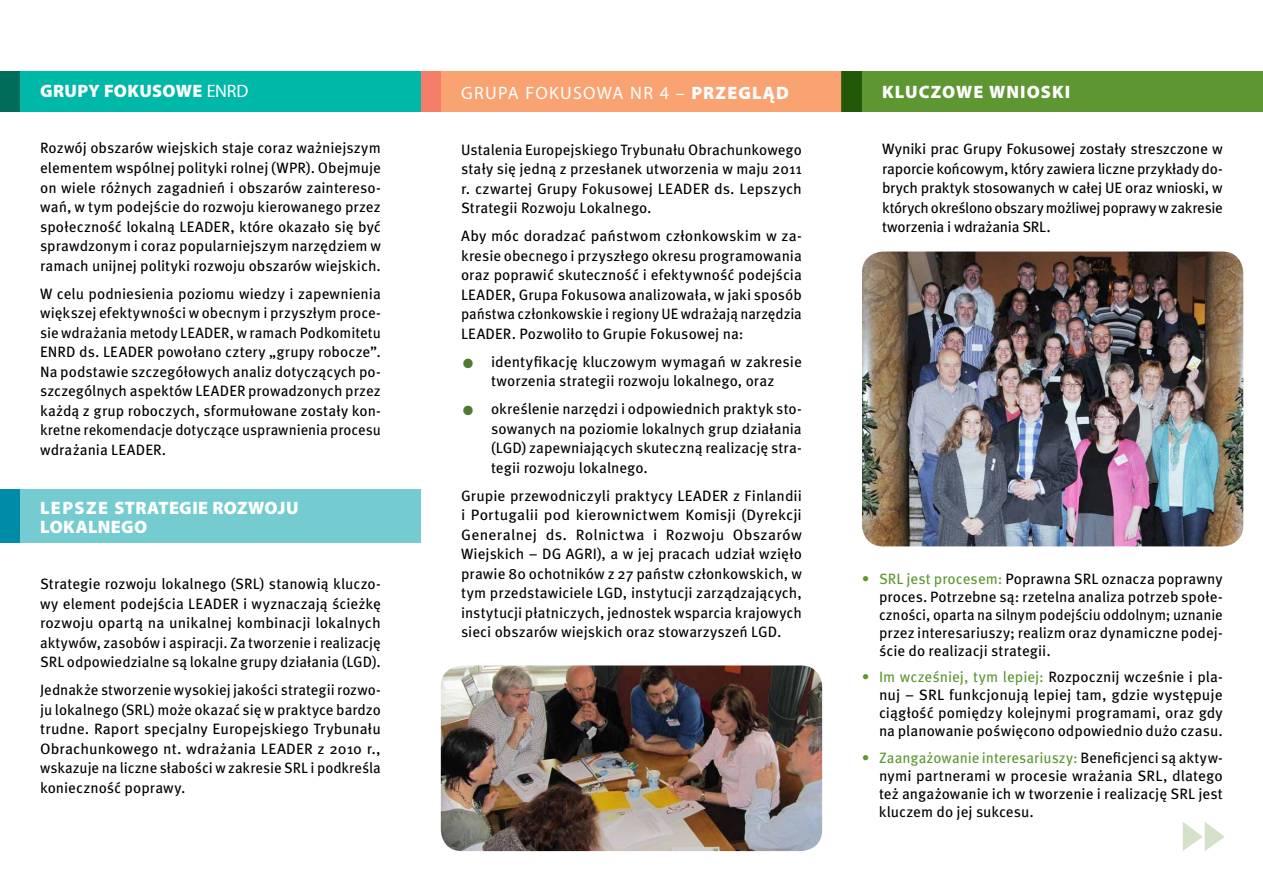
<style>
.page{position:relative;width:1263px;height:893px;background:#fff}
.page>*{position:absolute;margin:0;border:0;box-sizing:border-box;transform-origin:0 0}
.t1{font:900 18px/19.5px "Myriad Pro";letter-spacing:.025em;color:#fff}
.t2{font:18px "Myriad Pro";letter-spacing:.07em;color:#fff}
.t3{font:900 18px "Myriad Pro";letter-spacing:.055em;color:#fff}
.t4{font:15px/19.5px "Meta Pro";color:#000;text-align:justify}
.s1{font-weight:400}
.s2{font-weight:900}
.s3{font-size:27px;color:#507a30}
.s4{color:#5e9732}
</style>
<div class="page">
<div style="left:0;top:71px;width:421px;height:40px;background:#00b8a8"></div>
<div style="left:0;top:71px;width:20px;height:40px;background:#006d5a"></div>
<div style="left:0;top:489px;width:421px;height:54px;background:#75ccd0"></div>
<div style="left:421px;top:71px;width:421px;height:40px;background:#f9a373"></div>
<div style="left:0;top:489px;width:20px;height:54px;background:#008ca7"></div>
<div style="left:421px;top:71px;width:20px;height:40px;background:#f47e68"></div>
<img style="left:441px;top:665px;width:381px;height:186px">
<img style="left:862px;top:252px;width:381px;height:294px">
<div style="left:842px;top:71px;width:421px;height:40px;background:#5e9732"></div>
<div style="left:842px;top:71px;width:20px;height:40px;background:#225909"></div>
<svg style="left:1183px;top:822px;width:42px;height:29px"></svg>
<p class="t1" style="left:40px;top:82px;width:210px">GRUPY FOKUSOWE <span class="s1">ENRD</span></p>
<p class="t4" style="left:40px;top:139px;width:342px">Rozwój obszarów wiejskich staje coraz ważniejszym elementem wspólnej polityki rolnej (WPR). Obejmuje on wiele różnych zagadnień i obszarów zaintereso&shy;wań, w tym podejście do rozwoju kierowanego przez społeczność lokalną LEADER, które okazało się być sprawdzonym i coraz popularniejszym narzędziem w ramach unijnej polityki rozwoju obszarów wiejskich.</p>
<p class="t4" style="left:40px;top:284px;width:342px">W celu podniesienia poziomu wiedzy i zapewnienia większej efektywności w obecnym i przyszłym proce&shy;sie wdrażania metody LEADER, w ramach Podkomitetu ENRD ds. LEADER powołano cztery „grupy robocze”.<br>Na podstawie szczegółowych analiz dotyczących po&shy;szczególnych aspektów LEADER prowadzonych przez każdą z grup roboczych, sformułowane zostały kon&shy;kretne rekomendacje dotyczące usprawnienia procesu wdrażania LEADER.</p>
<p class="t1" style="left:40px;top:498px;width:260px">LEPSZE STRATEGIE ROZWOJU<br>LOKALNEGO</p>
<p class="t4" style="left:40px;top:574px;width:342px">Strategie rozwoju lokalnego (SRL) stanowią kluczo&shy;wy element podejścia LEADER i wyznaczają ścieżkę rozwoju opartą na unikalnej kombinacji lokalnych aktywów, zasobów i aspiracji. Za tworzenie i realizację SRL odpowiedzialne są lokalne grupy działania (LGD).</p>
<p class="t4" style="left:40px;top:680px;width:342px">Jednakże stworzenie wysokiej jakości strategii rozwo&shy;ju lokalnego (SRL) może okazać się w praktyce bardzo trudne. Raport specjalny Europejskiego Trybunału Obrachunkowego nt. wdrażania LEADER z 2010 r., wskazuje na liczne słabości w zakresie SRL i podkreśla konieczność poprawy.</p>
<p class="t2" style="left:461px;top:83px;width:329px">GRUPA FOKUSOWA NR 4 – <span class="s2">PRZEGLĄD</span></p>
<p class="t4" style="left:461px;top:140px;width:342px">Ustalenia Europejskiego Trybunału Obrachunkowego stały się jedną z przesłanek utworzenia w maju 2011 r. czwartej Grupy Fokusowej LEADER ds. Lepszych Strategii Rozwoju Lokalnego.</p>
<p class="t4" style="left:461px;top:226px;width:342px">Aby móc doradzać państwom członkowskim w za&shy;kresie obecnego i przyszłego okresu programowania oraz poprawić skuteczność i efektywność podejścia LEADER, Grupa Fokusowa analizowała, w jaki sposób państwa członkowskie i regiony UE wdrażają narzędzia LEADER. Pozwoliło to Grupie Fokusowej na:</p>
<p class="t4" style="left:461px;top:352px;width:342px;text-align:center"><span class="s3">•</span> identyfikację kluczowym wymagań w zakresie tworzenia strategii rozwoju lokalnego, oraz</p>
<p class="t4" style="left:491px;top:399px;width:312px;text-indent:-30px"><span class="s3">•</span> określenie narzędzi i odpowiednich praktyk sto&shy;sowanych na poziomie lokalnych grup działania (LGD) zapewniających skuteczną realizację stra&shy;tegii rozwoju lokalnego.</p>
<p class="t4" style="left:461px;top:486px;width:342px">Grupie przewodniczyli praktycy LEADER z Finlandii i Portugalii pod kierownictwem Komisji (Dyrekcji Generalnej ds. Rolnictwa i Rozwoju Obszarów Wiejskich – DG AGRI), a w jej pracach udział wzięło prawie 80 ochotników z 27 państw członkowskich, w tym przedstawiciele LGD, instytucji zarządzających, instytucji płatniczych, jednostek wsparcia krajowych sieci obszarów wiejskich oraz stowarzyszeń LGD.</p>
<p class="t3" style="left:882px;top:82px;width:190px">KLUCZOWE WNIOSKI</p>
<p class="t4" style="left:882px;top:139px;width:342px">Wyniki prac Grupy Fokusowej zostały streszczone w raporcie końcowym, który zawiera liczne przykłady do&shy;brych praktyk stosowanych w całej UE oraz wnioski, w którychokreślonoobszary możliwejpoprawywzakresie tworzenia i wdrażania SRL.</p>
<p class="t4" style="left:879px;top:569px;width:345px;line-height:18px;text-indent:-17px"><span class="s4">• SRL jest procesem:</span> Poprawna SRL oznacza poprawny proces. Potrzebne są: rzetelna analiza potrzeb społe&shy;czności, oparta na silnym podejściu oddolnym; uznanie przez interesariuszy; realizm oraz dynamiczne podej&shy;ście do realizacji strategii.</p>
<p class="t4" style="left:879px;top:668px;width:345px;line-height:18px;text-indent:-17px"><span class="s4">• Im wcześniej, tym lepiej:</span> Rozpocznij wcześnie i pla&shy;nuj – SRL funkcjonują lepiej tam, gdzie występuje ciągłość pomiędzy kolejnymi programami, oraz gdy na planowanie poświęcono odpowiednio dużo czasu.</p>
<p class="t4" style="left:879px;top:748px;width:345px;line-height:18px;text-indent:-17px"><span class="s4">• Zaangażowanie interesariuszy:</span> Beneficjenci są aktyw&shy;nymi partnerami w procesie wrażania SRL, dlatego też angażowanie ich w tworzenie i realizację SRL jest kluczem do jej sukcesu.</p>
</div>
